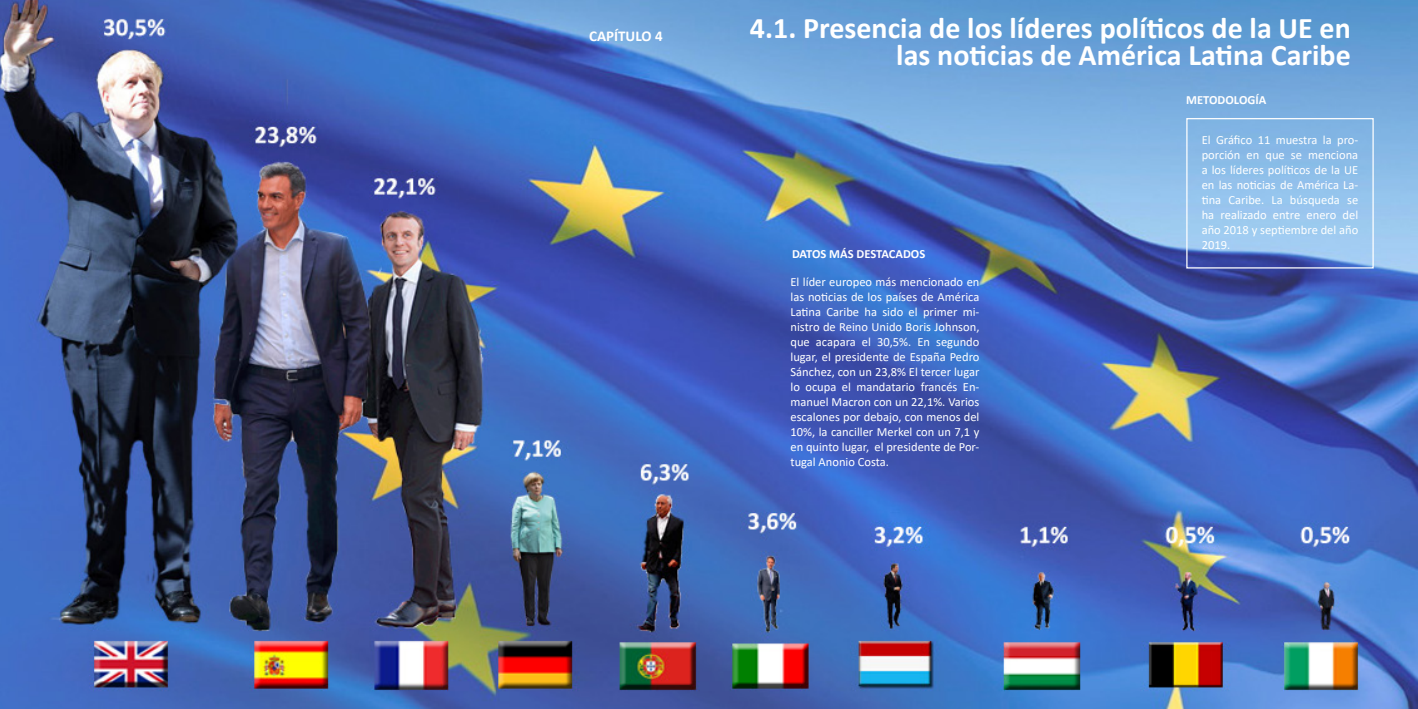
<style>
.page{position:relative;width:1418px;height:709px;background:#fff}
.page>*{position:absolute;margin:0;border:0;box-sizing:border-box;transform-origin:0 0}
.t1{font:700 30px "Calibri";color:#fff}
.t2{font:700 15px "Calibri";color:#fff}
.t3{font:12.5px/15px "Calibri";color:#fff;text-align:justify}
.t4{font:700 12.5px "Calibri";color:#fff}
</style>
<div class="page">
<img style="left:0;top:0;width:1417px;height:709px">
<div style="left:1186px;top:118px;width:187px;height:150px;border:1px solid #fff"></div>
<p class="t2" style="left:589px;top:25px;width:75px">CAPÍTULO 4</p>
<p class="t1" style="left:750px;top:6px;width:602px">4.1. Presencia de los líderes políticos de la UE en</p>
<p class="t1" style="left:896px;top:34px;width:456px">las noticias de América Latina Caribe</p>
<p class="t4" style="left:792px;top:244px;width:135px">DATOS MÁS DESTACADOS</p>
<p class="t3" style="left:790px;top:274px;width:190px">El líder europeo más mencionado en las noticias de los países de América Latina Caribe ha sido el primer mi&shy;nistro de Reino Unido Boris Johnson, que acapara el 30,5%. En segundo lugar, el presidente de España Pedro Sánchez, con un 23,8% El tercer lugar lo ocupa el mandatario francés En&shy;manuel Macron con un 22,1%. Varios escalones por debajo, con menos del 10%, la canciller Merkel con un 7,1 y en quinto lugar, el presidente de Por&shy;tugal Anonio Costa.</p>
<p class="t4" style="left:1186px;top:91px;width:82px">METODOLOGÍA</p>
<p class="t3" style="left:1201px;top:132px;width:158px">El Gráfico 11 muestra la pro&shy;porción en que se menciona a los líderes políticos de la UE en las noticias de América La&shy;tina Caribe. La búsqueda se ha realizado entre enero del año 2018 y septiembre del año 2019.</p>
</div>
